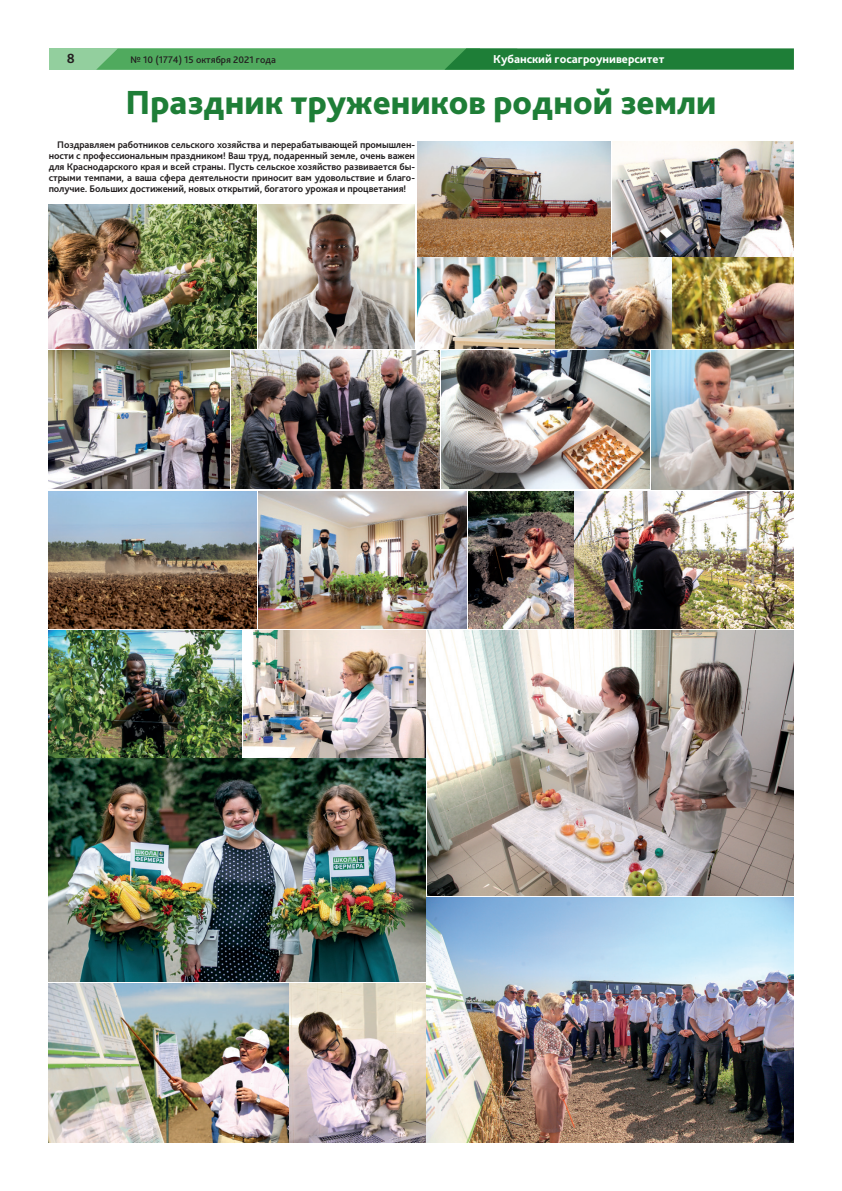
<style>
.page{position:relative;width:842px;height:1191px;background:#fff}
.page>*{position:absolute;margin:0;border:0;box-sizing:border-box;transform-origin:0 0}
.t1{font:800 35px "Bliss Pro";color:#1e7e37}
.t2{font:700 14px "Bliss Pro";color:#231f20}
.t3{font:800 12px "Bliss Pro";color:#fff}
.t4{font:700 10px/11px "Bliss Pro";letter-spacing:-.01em;color:#231f20;text-align:justify}
.t5{font:500 10px "Bliss Pro";color:#231f20}
</style>
<div class="page">
<div style="left:49px;top:48px;width:430px;height:22px;background:#93cf9e"></div>
<svg style="left:96px;top:48px;width:698px;height:22px;background:#3d9750"></svg>
<img style="left:259px;top:204px;width:156px;height:144px">
<img style="left:48px;top:204px;width:208px;height:144px">
<img style="left:232px;top:350px;width:562px;height:140px">
<img style="left:418px;top:142px;width:192px;height:114px">
<img style="left:48px;top:491px;width:208px;height:138px">
<img style="left:259px;top:491px;width:314px;height:138px">
<img style="left:612px;top:141px;width:182px;height:115px">
<img style="left:48px;top:350px;width:182px;height:139px">
<img style="left:418px;top:258px;width:376px;height:91px">
<img style="left:575px;top:491px;width:219px;height:138px">
<img style="left:49px;top:630px;width:193px;height:127px">
<img style="left:48px;top:759px;width:377px;height:223px">
<img style="left:290px;top:984px;width:135px;height:159px">
<img style="left:427px;top:898px;width:367px;height:245px">
<img style="left:48px;top:984px;width:240px;height:159px">
<img style="left:427px;top:630px;width:367px;height:266px">
<img style="left:244px;top:630px;width:181px;height:127px">
<h2 class="t2" style="left:67px;top:53px;width:10px">8</h2>
<p class="t5" style="left:130px;top:56px;width:147px">№ 10 (1774) 15 октября 2021 года</p>
<p class="t3" style="left:493px;top:54px;width:173px">Кубанский госагроуниверситет</p>
<h1 class="t1" style="left:126px;top:90px;width:592px">Праздник тружеников родной земли</h1>
<p class="t4" style="left:49px;top:140px;width:368px;text-indent:9px">Поздравляем работников сельского хозяйства и перерабатывающей промышлен&shy;ности с профессиональным праздником! Ваш труд, подаренный земле, очень важен для Краснодарского края и всей страны. Пусть сельское хозяйство развивается бы&shy;стрыми темпами, а ваша сфера деятельности приносит вам удовольствие и благо&shy;получие. Больших достижений, новых открытий, богатого урожая и процветания!</p>
</div>
